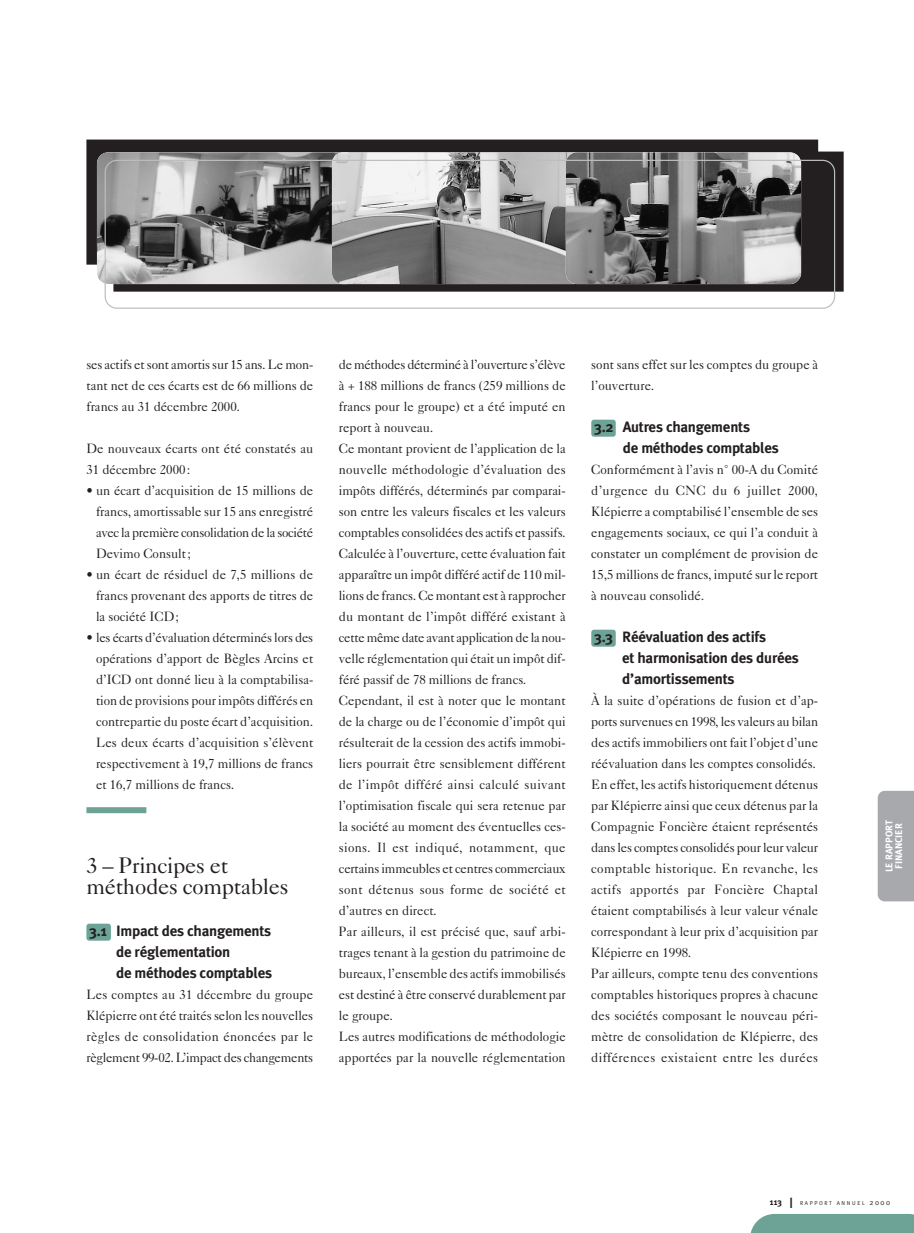
<style>
.page{position:relative;width:914px;height:1233px;background:#fff}
.page>*{position:absolute;margin:0;border:0;box-sizing:border-box;transform-origin:0 0}
.t1{font:22.5px/21px "Caslon Five Forty";letter-spacing:-.015em;color:#231f20}
.t2{font:700 15px/21px "Meta Plus";letter-spacing:-.015em;color:#231f20}
.t3{font:13.5px/21px "Caslon Five Forty";color:#231f20;text-align:justify;scale:.95 1}
.t4{font:700 9.75px/9.8px "Meta Plus";color:#fff;text-align:center}
.t5{font:700 9px "Meta Plus";color:#231f20}
.t6{font:5.7px "Meta Plus Normal";letter-spacing:.285em;color:#231f20}
.s1{font-weight:400;font-size:15px}
.s2{font-size:7.5px}
</style>
<div class="page">
<div style="left:591px;top:630px;width:24px;height:17px;background:#6da396;border-radius:3px"></div>
<div style="left:591px;top:420px;width:24px;height:17px;background:#6da396;border-radius:3px"></div>
<div style="left:86px;top:924px;width:25px;height:17px;background:#6da396;border-radius:3px"></div>
<div style="left:750px;top:1214px;width:164px;height:19px;background:#6da396"></div>
<div style="left:877px;top:791px;width:37px;height:110px;background:#a8a9ad"></div>
<div style="left:86px;top:807px;width:60px;height:6px;background:#6da396"></div>
<svg style="left:86px;top:140px;width:757px;height:152px;background:#302c2d"></svg>
<img style="left:97px;top:152px;width:260px;height:132px;border-radius:11px">
<img style="left:332px;top:152px;width:241px;height:8px">
<img style="left:565px;top:152px;width:236px;height:132px;border-radius:11px">
<svg style="left:105px;top:160px;width:730px;height:149px;background:#919090"></svg>
<p class="t3" style="left:86px;top:355px;width:240px">ses actifs et sont amortis sur 15 ans. Le mon&shy;tant net de ces écarts est de 66 millions de francs au 31 décembre 2000.</p>
<p class="t3" style="left:86px;top:439px;width:240px">De nouveaux écarts ont été constatés au<br>31 décembre 2000 :</p>
<p class="t3" style="left:96px;top:481px;width:230px;text-indent:-10px">• un écart d’acquisition de 15 millions de francs, amortissable sur 15 ans enregistré avec la première consolidation de la société Devimo Consult ;</p>
<p class="t3" style="left:96px;top:565px;width:230px;text-indent:-10px">• un écart de résiduel de 7,5 millions de francs provenant des apports de titres de la société ICD ;</p>
<p class="t3" style="left:96px;top:628px;width:230px;text-indent:-10px">• les écarts d’évaluation déterminés lors des opérations d’apport de Bègles Arcins et d’ICD ont donné lieu à la comptabilisa&shy;tion de provisions pour impôts différés en contrepartie du poste écart d’acquisition.<br>Les deux écarts d’acquisition s’élèvent respectivement à 19,7 millions de francs et 16,7 millions de francs.</p>
<h1 class="t1" style="left:86px;top:857px;width:204px">3 – Principes et méthodes comptables</h1>
<p class="t2" style="left:116px;top:922px;width:158px;text-indent:-26px">3.1 Impact des changements de réglementation<br>de méthodes comptables</p>
<p class="t3" style="left:86px;top:985px;width:240px">Les comptes au 31 décembre du groupe Klépierre ont été traités selon les nouvelles règles de consolidation énoncées par le règlement 99-02. L’impact des changements</p>
<p class="t3" style="left:339px;top:355px;width:240px;text-align:left">de méthodes déterminé à l’ouverture s’élève à + 188 millions de francs (259 millions de francs pour le groupe) et a été imputé en report à nouveau.<br>Ce montant provient de l’application de la nouvelle méthodologie d’évaluation des impôts différés, déterminés par comparai&shy;son entre les valeurs fiscales et les valeurs comptables consolidées des actifs et passifs.<br>Calculée à l’ouverture, cette évaluation fait apparaître un impôt différé actif de 110 mil&shy;lions de francs. Ce montant est à rapprocher du montant de l’impôt différé existant à cette même date avant application de la nou&shy;velle réglementation qui était un impôt dif&shy;féré passif de 78 millions de francs.<br>Cependant, il est à noter que le montant de la charge ou de l’économie d’impôt qui résulterait de la cession des actifs immobi&shy;liers pourrait être sensiblement différent de l’impôt différé ainsi calculé suivant l’optimisation fiscale qui sera retenue par la société au moment des éventuelles ces&shy;sions. Il est indiqué, notamment, que certains immeubles et centres commerciaux sont détenus sous forme de société et d’autres en direct.<br>Par ailleurs, il est précisé que, sauf arbi&shy;trages tenant à la gestion du patrimoine de bureaux, l’ensemble des actifs immobilisés est destiné à être conservé durablement par le groupe.<br>Les autres modifications de méthodologie apportées par la nouvelle réglementation</p>
<p class="t3" style="left:591px;top:355px;width:240px">sont sans effet sur les comptes du groupe à l’ouverture.</p>
<p class="t2" style="left:622px;top:418px;width:158px;text-indent:-28px">3.2 Autres changements<br>de méthodes comptables</p>
<p class="t3" style="left:591px;top:460px;width:240px">Conformément à l’avis n° 00-A du Comité d’urgence du CNC du 6 juillet 2000, Klépierre a comptabilisé l’ensemble de ses engagements sociaux, ce qui l’a conduit à constater un complément de provision de 15,5 millions de francs, imputé sur le report à nouveau consolidé.</p>
<p class="t2" style="left:622px;top:628px;width:178px;text-indent:-28px">3.3 Réévaluation des actifs<br>et harmonisation des durées d’amortissements</p>
<p class="t3" style="left:591px;top:691px;width:240px;text-align:left">À la suite d’opérations de fusion et d’ap&shy;ports survenues en 1998, les valeurs au bilan des actifs immobiliers ont fait l’objet d’une réévaluation dans les comptes consolidés.<br>En effet, les actifs historiquement détenus par Klépierre ainsi que ceux détenus par la Compagnie Foncière étaient représentés dans les comptes consolidés pour leur valeur comptable historique. En revanche, les actifs apportés par Foncière Chaptal étaient comptabilisés à leur valeur vénale correspondant à leur prix d’acquisition par Klépierre en 1998.<br>Par ailleurs, compte tenu des conventions comptables historiques propres à chacune des sociétés composant le nouveau péri&shy;mètre de consolidation de Klépierre, des différences existaient entre les durées</p>
<p class="t4" style="left:885px;top:872px;width:54px;rotate:-90deg">LE RAPPORT<br>FINANCIER</p>
<p class="t5" style="left:770px;top:1199px;width:25px">113 <span class="s1">I</span></p>
<p class="t6" style="left:800px;top:1201px;width:92px">RAPPORT ANNUEL <span class="s2">2000</span></p>
</div>
